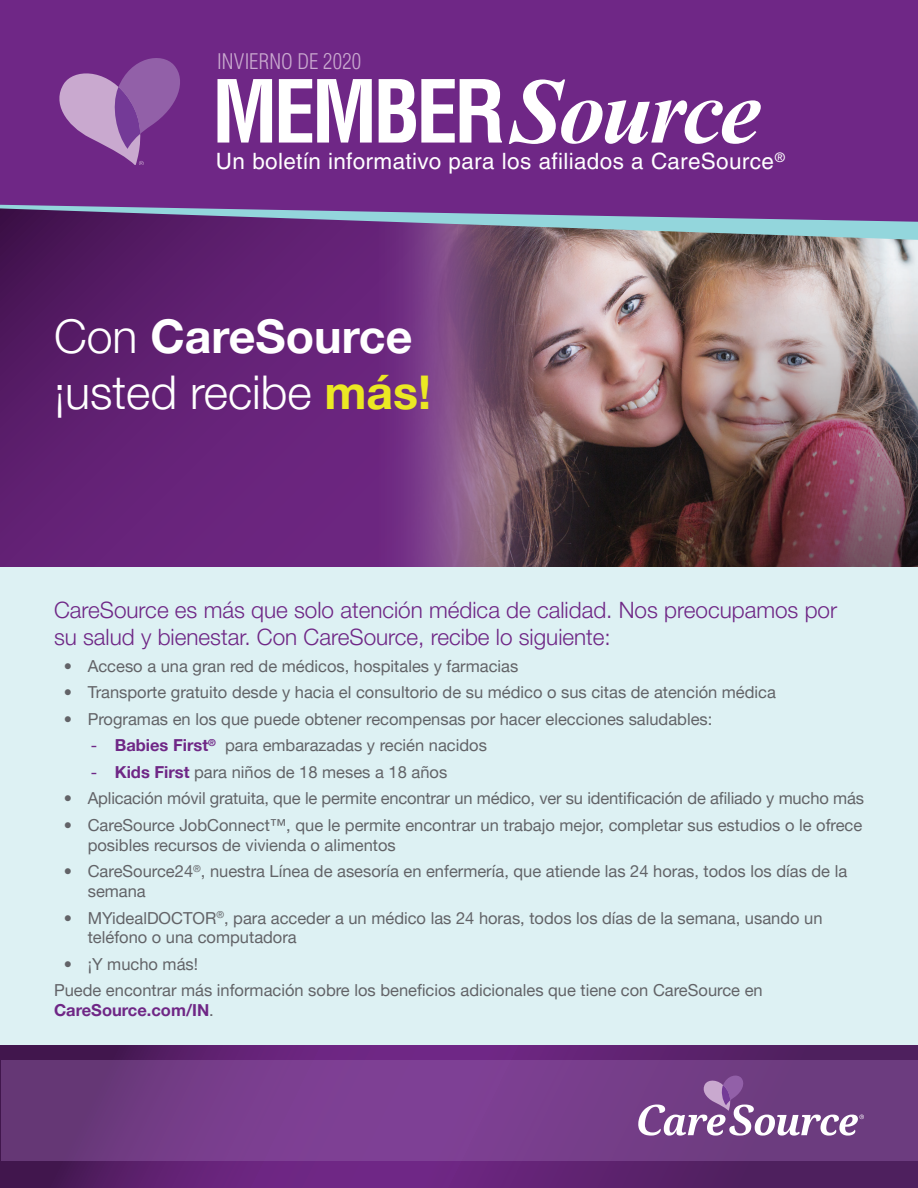
<style>
.page{position:relative;width:918px;height:1188px;background:#fff}
.page>*{position:absolute;margin:0;border:0;box-sizing:border-box;transform-origin:0 0}
.t1{font:700 condensed 84.6px "Helvetica LT Pro";letter-spacing:-.05em;color:#fff}
.t2{font:300 46.5px/55.8px "Helvetica Neue LT Pro";color:#fff}
.t3{font:300 22.5px/27px "Helvetica Neue LT Pro";color:#6f2786}
.t4{font:22.5px "Helvetica LT Pro";letter-spacing:.015em;color:#fff}
.t5{font:300 condensed 21px "Helvetica LT Pro";letter-spacing:.01em;color:#c9a9cf}
.t6{font:16.5px/19.8px "Helvetica Neue LT Pro";color:#626367}
.t7{font:13.05px "Helvetica LT Pro";color:#fff}
.s1{font-family:"Times New Roman";font-style:italic;font-stretch:normal;font-size:93.15px}
.s2{font-weight:700}
.s3{font-weight:700;color:#ebe823}
.s4{color:#6f2786}
.s5{font-weight:700;color:#6f2786}
</style>
<div class="page">
<div style="left:0;top:567px;width:918px;height:483px;background:#ddf1f3"></div>
<svg style="left:0;top:240px;width:380px;height:327px;background:#622073"></svg>
<img style="left:380px;top:240px;width:538px;height:327px">
<svg style="left:0;top:222px;width:918px;height:18px;background:#726289"></svg>
<div style="left:0;top:0;width:918px;height:222px;background:#6f2786"></div>
<svg style="left:59px;top:58px;width:121px;height:106px;background:#905aa3"></svg>
<svg style="left:0;top:1045px;width:918px;height:143px;background:#5c226e"></svg>
<svg style="left:1px;top:1061px;width:917px;height:100px;background:#743d88"></svg>
<svg style="left:638px;top:1076px;width:226px;height:60px;background:#8a6099"></svg>
<h1 class="t5" style="left:217px;top:48px;width:145px">INVIERNO DE 2020</h1>
<h1 class="t1" style="left:212px;top:55px;width:551px">MEMBER<span class="s1">Source</span></h1>
<h1 class="t4" style="left:216px;top:148px;width:560px">Un boletín informativo para los afiliados a CareSource</h1>
<h1 class="t7" style="left:775px;top:149px;width:11px">®</h1>
<h2 class="t2" style="left:54px;top:308px;width:379px">Con <span class="s2">CareSource </span>¡usted recibe <span class="s3">más!</span></h2>
<h3 class="t3" style="left:54px;top:596px;width:785px">CareSource es más que solo atención médica de calidad. Nos preocupamos por su salud y bienestar. Con CareSource, recibe lo siguiente:</h3>
<p class="t6" style="left:64px;top:655px;width:456px">• Acceso a una gran red de médicos, hospitales y farmacias</p>
<p class="t6" style="left:64px;top:682px;width:714px">• Transporte gratuito desde y hacia el consultorio de su médico o sus citas de atención médica</p>
<p class="t6" style="left:64px;top:708px;width:650px">• Programas en los que puede obtener recompensas por hacer elecciones saludables:</p>
<p class="t6" style="left:91px;top:735px;width:398px"><span class="s4">-</span> <span class="s5">Babies First</span><sup>®</sup> para embarazadas y recién nacidos</p>
<p class="t6" style="left:91px;top:762px;width:358px"><span class="s4">-</span> <span class="s5">Kids First</span> para niños de 18 meses a 18 años</p>
<p class="t6" style="left:64px;top:788px;width:802px">• Aplicación móvil gratuita, que le permite encontrar un médico, ver su identificación de afiliado y mucho más</p>
<p class="t6" style="left:88px;top:815px;width:776px;text-indent:-24px">• CareSource JobConnect™, que le permite encontrar un trabajo mejor, completar sus estudios o le ofrece posibles recursos de vivienda o alimentos</p>
<p class="t6" style="left:88px;top:861px;width:761px;text-indent:-24px">• CareSource24<sup>®</sup>, nuestra Línea de asesoría en enfermería, que atiende las 24 horas, todos los días de la semana</p>
<p class="t6" style="left:88px;top:907px;width:736px;text-indent:-24px">• MYidealDOCTOR<sup>®</sup>, para acceder a un médico las 24 horas, todos los días de la semana, usando un teléfono o una computadora</p>
<p class="t6" style="left:64px;top:954px;width:136px">• ¡Y mucho más!</p>
<p class="t6" style="left:54px;top:980px;width:710px">Puede encontrar más información sobre los beneficios adicionales que tiene con CareSource en<br><span class="s5">CareSource.com/IN</span>.</p>
</div>
